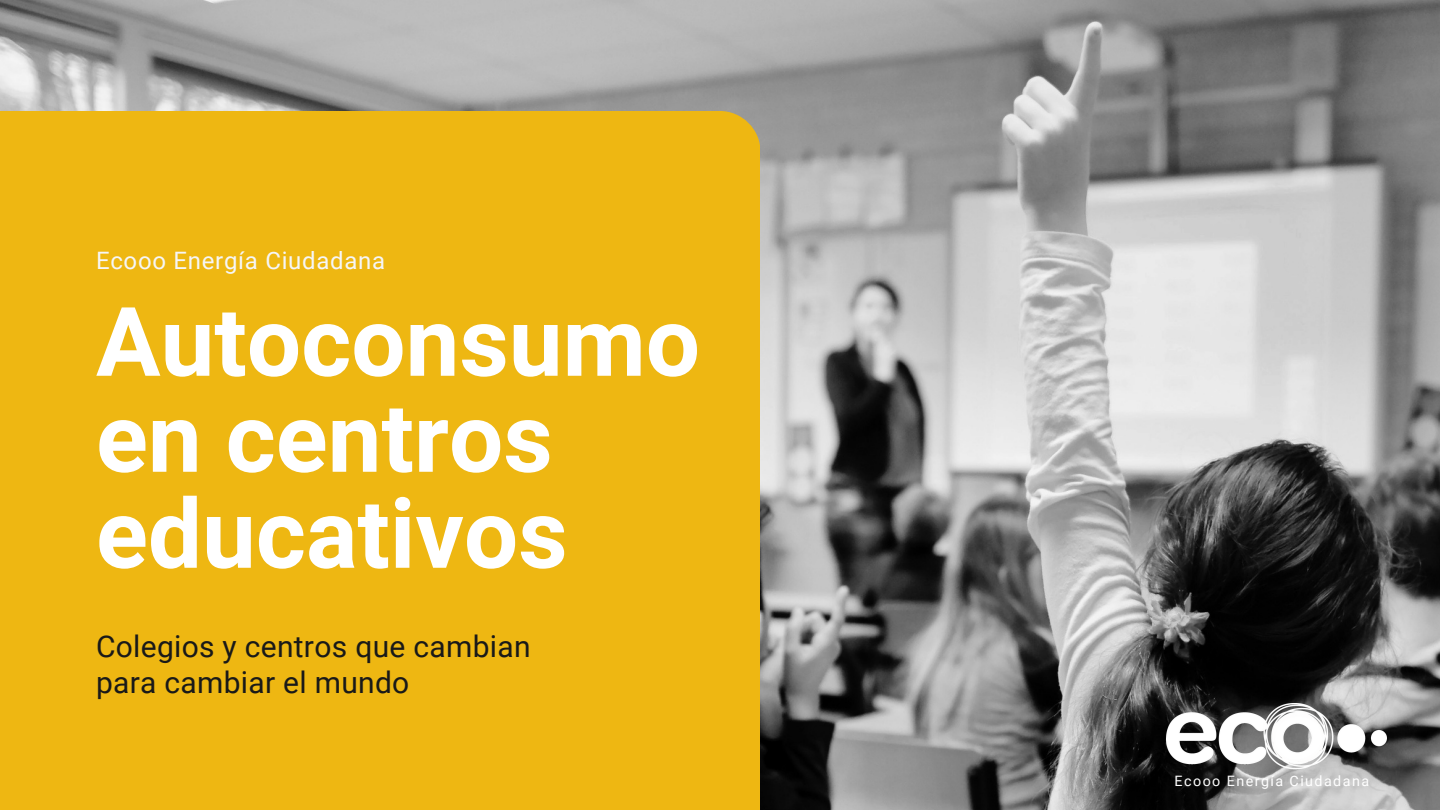
<style>
.page{position:relative;width:1440px;height:810px;background:#fff}
.page>*{position:absolute;margin:0;border:0;box-sizing:border-box;transform-origin:0 0}
.t1{font:700 96.1px/96px "Roboto";color:#fff}
.t2{font:30px/36px "Roboto";letter-spacing:.01em;color:#191919}
.t3{font:24px "Roboto";letter-spacing:.03em;color:#f6f6f7}
.t4{font:14.3px "Roboto";letter-spacing:.1em;color:#fff}
</style>
<div class="page">
<img style="left:0;top:0;width:1440px;height:810px">
<div style="left:0;top:111px;width:759px;height:699px;background:#eeb712"></div>
<img style="left:1166px;top:704px;width:221px;height:66px">
<p class="t3" style="left:96px;top:247px;width:291px">Ecooo Energía Ciudadana</p>
<h1 class="t1" style="left:96px;top:295px;width:606px">Autoconsumo en centros educativos</h1>
<p class="t2" style="left:96px;top:628px;width:436px">Colegios y centros que cambian para cambiar el mundo</p>
<p class="t4" style="left:1175px;top:773px;width:196px">Ecooo Energía Ciudadana</p>
</div>
